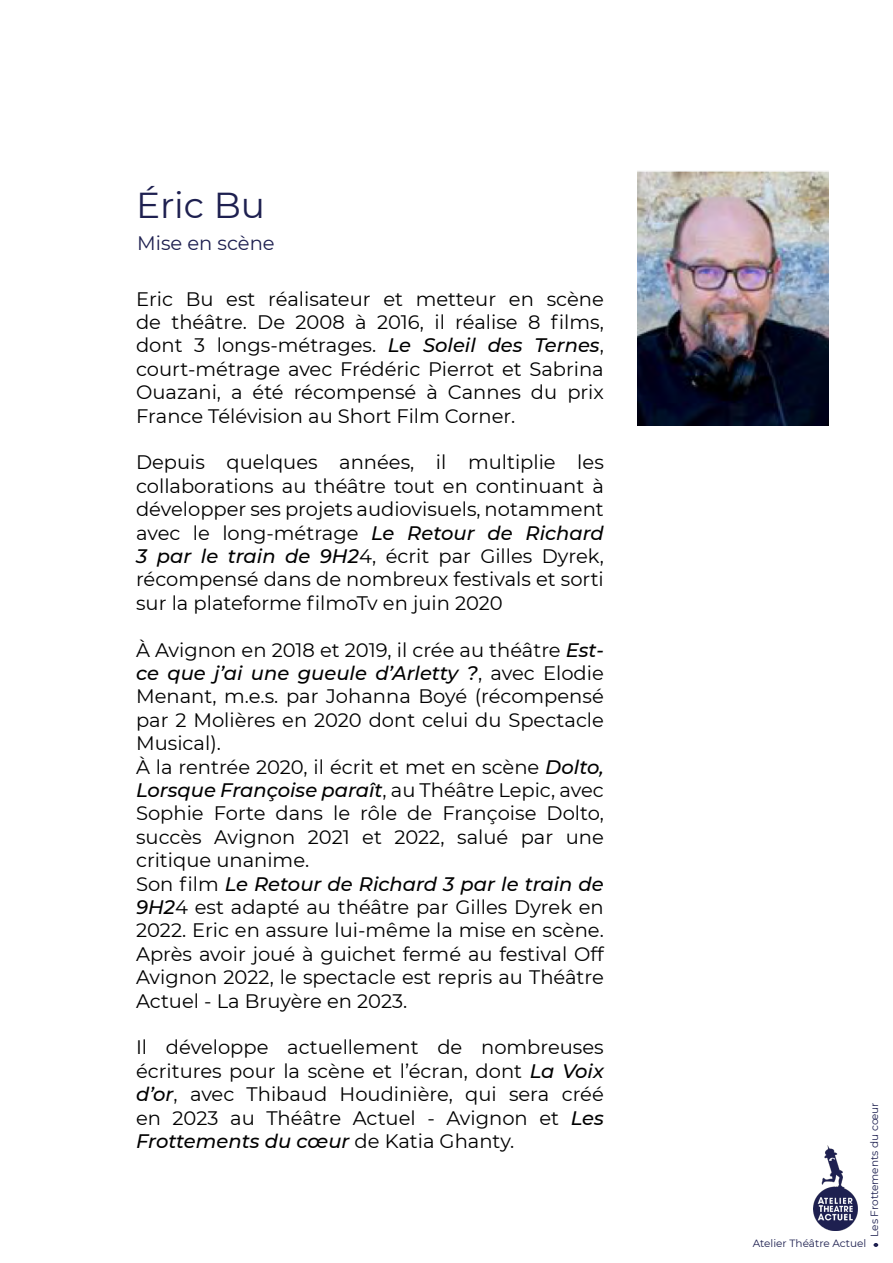
<style>
.page{position:relative;width:893px;height:1263px;background:#fff}
.page>*{position:absolute;margin:0;border:0;box-sizing:border-box;transform-origin:0 0}
.t1{font:36px "Montserrat";color:#1e2050}
.t2{font:19.5px/23.4px "Montserrat";color:#000;text-align:justify}
.t3{font:19.5px "Montserrat";color:#1e2050}
.t4{font:10.5px "Montserrat";color:#1e2050}
.s1{font-weight:500;font-style:italic}
</style>
<div class="page">
<svg style="left:873px;top:1243px;width:5px;height:4px"></svg>
<img style="left:813px;top:1145px;width:44px;height:85px">
<img style="left:638px;top:171px;width:190px;height:255px">
<h1 class="t1" style="left:136px;top:180px;width:130px">Éric Bu</h1>
<p class="t3" style="left:137px;top:229px;width:139px">Mise en scène</p>
<p class="t2" style="left:136px;top:286px;width:469px">Eric Bu est réalisateur et metteur en scène de théâtre. De 2008 à 2016, il réalise 8 films, dont 3 longs-métrages. <span class="s1">Le Soleil des Ternes</span>, court-métrage avec Frédéric Pierrot et Sabrina Ouazani, a été récompensé à Cannes du prix France Télévision au Short Film Corner.</p>
<p class="t2" style="left:136px;top:450px;width:469px">Depuis quelques années, il multiplie les collaborations au théâtre tout en continuant à développer ses projets audiovisuels, notamment avec le long-métrage <span class="s1">Le Retour de Richard 3 par le train de 9H2</span>4, écrit par Gilles Dyrek, récompensé dans de nombreux festivals et sorti sur la plateforme filmoTv en juin 2020</p>
<p class="t2" style="left:136px;top:637px;width:469px;text-align:left">À Avignon en 2018 et 2019, il crée au théâtre <span class="s1">Est&shy;ce que j’ai une gueule d’Arletty ?</span>, avec Elodie Menant, m.e.s. par Johanna Boyé (récompensé par 2 Molières en 2020 dont celui du Spectacle Musical).<br>À la rentrée 2020, il écrit et met en scène <span class="s1">Dolto, Lorsque Françoise paraît</span>, au Théâtre Lepic, avec Sophie Forte dans le rôle de Françoise Dolto, succès Avignon 2021 et 2022, salué par une critique unanime.<br>Son film <span class="s1">Le Retour de Richard 3 par le train de 9H2</span>4 est adapté au théâtre par Gilles Dyrek en 2022. Eric en assure lui-même la mise en scène.<br>Après avoir joué à guichet fermé au festival Off Avignon 2022, le spectacle est repris au Théâtre Actuel - La Bruyère en 2023.</p>
<p class="t2" style="left:136px;top:1035px;width:469px">Il développe actuellement de nombreuses écritures pour la scène et l’écran, dont <span class="s1">La Voix d’or</span>, avec Thibaud Houdinière, qui sera créé en 2023 au Théâtre Actuel - Avignon et <span class="s1">Les Frottements du cœur</span> de Katia Ghanty.</p>
<p class="t4" style="left:867px;top:1237px;width:136px;rotate:-90deg">Les Frottements du cœur</p>
<p class="t4" style="left:753px;top:1236px;width:115px">Atelier Théâtre Actuel</p>
</div>
